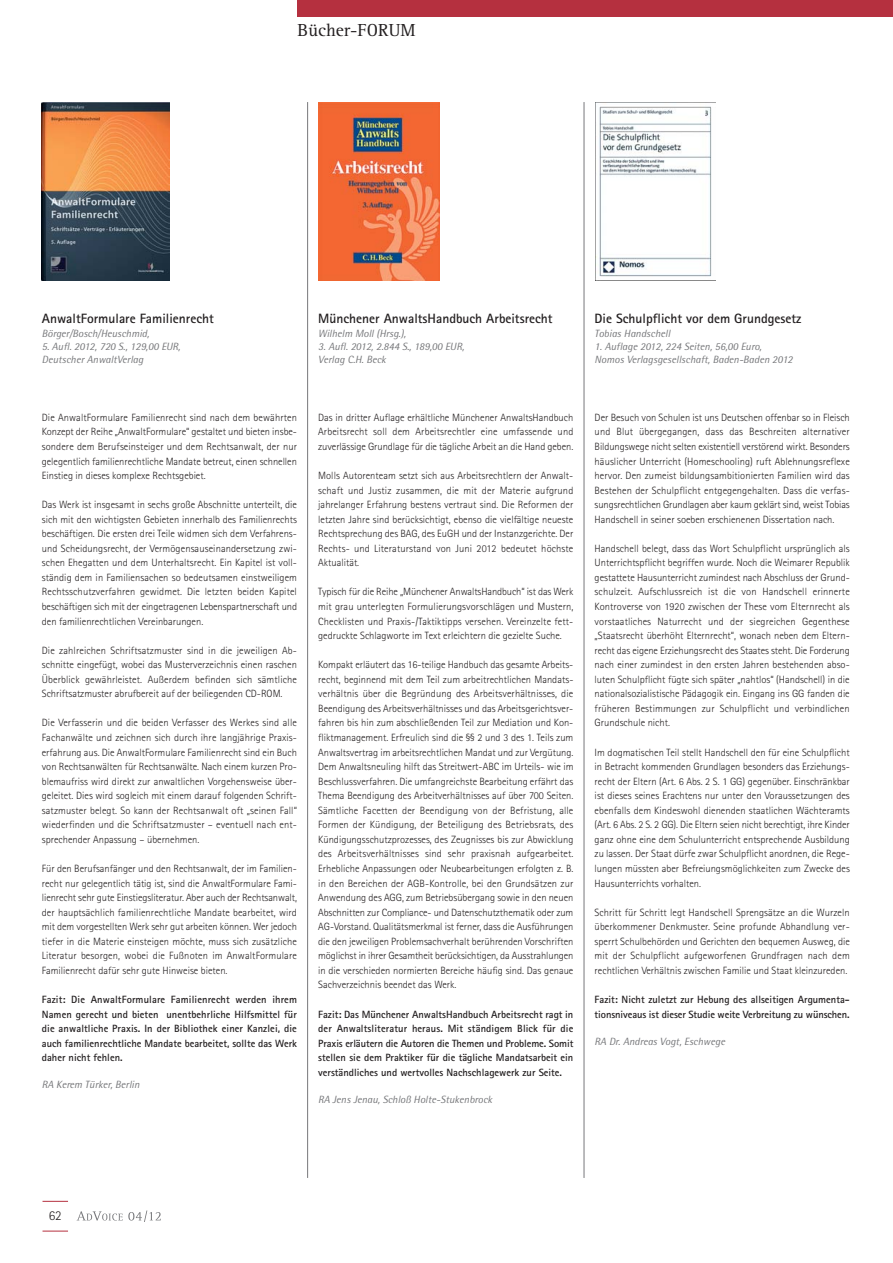
<style>
.page{position:relative;width:893px;height:1263px;background:#fff}
.page>*{position:absolute;margin:0;border:0;box-sizing:border-box;transform-origin:0 0}
.t1{font:18px "Rotis Serif";color:#231f20}
.t2{font:700 13.5px "Rotis Sans Serif";color:#231f20}
.t3{font:300 13.5px "Rotis Sans Serif";color:#231f20}
.t4{font:300 10.5px/14.5px "Rotis Sans Serif";color:#231f20;text-align:justify}
.t5{font:700 10.5px/14.5px "Rotis Sans Serif";color:#231f20;text-align:justify}
.t6{font:italic 10.5px/12.6px "Rotis Semi Sans";color:#77787b}
</style>
<div class="page">
<svg style="left:43px;top:1201px;width:25px;height:1px"></svg>
<svg style="left:43px;top:1231px;width:25px;height:1px"></svg>
<svg style="left:76px;top:1210px;width:85px;height:12px"></svg>
<div style="left:298px;top:0;width:595px;height:17px;background:#b5303f"></div>
<hr style="left:584px;top:102px;width:1px;height:1076px;background:#77787b">
<hr style="left:307px;top:102px;width:1px;height:1076px;background:#77787b">
<img style="left:318px;top:102px;width:122px;height:179px">
<img style="left:42px;top:102px;width:127px;height:179px">
<img style="left:595px;top:103px;width:117px;height:177px">
<h1 class="t1" style="left:298px;top:23px;width:119px">Bücher-FORUM</h1>
<p class="t2" style="left:42px;top:314px;width:174px">AnwaltFormulare Familienrecht</p>
<p class="t6" style="left:42px;top:329px;width:109px">Börger/Bosch/Heuschmid,</p>
<p class="t6" style="left:42px;top:341px;width:140px">5. Aufl. 2012, 720 S., 129,00 EUR,<br>Deutscher AnwaltVerlag</p>
<p class="t4" style="left:42px;top:411px;width:257px">Die AnwaltFormulare Familienrecht sind nach dem bewährten Konzept der Reihe „AnwaltFormulare“ gestaltet und bieten insbe - sondere dem Berufseinsteiger und dem Rechtsanwalt, der nur gelegentlich familienrechtliche Mandate betreut, einen schnellen Einstieg in dieses komplexe Rechtsgebiet.</p>
<p class="t4" style="left:42px;top:498px;width:257px">Das Werk ist insgesamt in sechs große Abschnitte unterteilt, die sich mit den wichtigsten Gebieten innerhalb des Familienrechts be schäf tigen. Die ersten drei Teile widmen sich dem Verfahrens&shy;und Scheidungsrecht, der Vermögensauseinandersetzung zwi - schen Ehegatten und dem Unterhaltsrecht. Ein Kapitel ist voll - ständig dem in Familiensachen so bedeutsamen einstweiligem Rechtsschutzverfahren gewidmet. Die letzten beiden Kapitel beschäftigen sich mit der eingetragenen Lebenspartnerschaft und den familienrechtlichen Vereinbarungen.</p>
<p class="t4" style="left:42px;top:644px;width:257px">Die zahlreichen Schriftsatzmuster sind in die jeweiligen Ab - schnitte eingefügt, wobei das Musterverzeichnis einen raschen Überblick gewährleistet. Außerdem befinden sich sämtliche Schrift satzmuster abrufbereit auf der beiliegenden CD-ROM.</p>
<p class="t4" style="left:42px;top:717px;width:257px">Die Verfasserin und die beiden Verfasser des Werkes sind alle Fach anwälte und zeichnen sich durch ihre langjährige Pra xis - erfahrung aus. Die AnwaltFormulare Familienrecht sind ein Buch von Rechtsanwälten für Rechtsanwälte. Nach einem kurzen Pro - blemaufriss wird direkt zur anwaltlichen Vorgehensweise über - geleitet. Dies wird sogleich mit einem darauf folgenden Schrift - satzmuster belegt. So kann der Rechtsanwalt oft „seinen Fall“ wiederfinden und die Schriftsatzmuster – eventuell nach ent - sprechender Anpassung – übernehmen.</p>
<p class="t4" style="left:42px;top:862px;width:257px">Für den Berufsanfänger und den Rechtsanwalt, der im Fa milien - recht nur gelegentlich tätig ist, sind die AnwaltFormulare Fa mi - lienrecht sehr gute Einstiegsliteratur. Aber auch der Rechtsanwalt, der hauptsächlich familienrechtliche Mandate bearbeitet, wird mit dem vorgestellten Werk sehr gut arbeiten können. Wer jedoch tiefer in die Materie einsteigen möchte, muss sich zusätzliche Literatur besorgen, wobei die Fußnoten im AnwaltFormulare Familienrecht dafür sehr gute Hinweise bieten.</p>
<p class="t5" style="left:42px;top:993px;width:257px">Fazit: Die AnwaltFormulare Familienrecht werden ihrem Namen gerecht und bieten unentbehrliche Hilfsmittel für die anwaltliche Praxis. In der Bibliothek einer Kanzlei, die auch familienrechtliche Mandate bearbeitet, sollte das Werk daher nicht fehlen.</p>
<p class="t6" style="left:42px;top:1079px;width:99px">RA Kerem Türker, Berlin</p>
<p class="t2" style="left:318px;top:314px;width:236px">Münchener AnwaltsHandbuch Arbeitsrecht</p>
<p class="t6" style="left:318px;top:329px;width:89px">Wilhelm Moll (Hrsg.),</p>
<p class="t6" style="left:318px;top:341px;width:147px">3. Aufl. 2012, 2.844 S., 189,00 EUR,<br>Verlag C.H. Beck</p>
<p class="t4" style="left:318px;top:411px;width:257px">Das in dritter Auflage erhältliche Münchener AnwaltsHandbuch Arbeitsrecht soll dem Arbeitsrechtler eine umfassende und zuverlässige Grundlage für die tägliche Arbeit an die Hand geben.</p>
<p class="t4" style="left:318px;top:469px;width:257px">Molls Autorenteam setzt sich aus Arbeitsrechtlern der Anwalt - schaft und Justiz zusammen, die mit der Materie aufgrund jahrelanger Erfahrung bestens vertraut sind. Die Reformen der letzten Jahre sind berücksichtigt, ebenso die vielfältige neueste Rechtsprechung des BAG, des EuGH und der Instanz gerichte. Der Rechts- und Literaturstand von Juni 2012 bedeutet höchste Aktualität.</p>
<p class="t4" style="left:318px;top:586px;width:257px">Typisch für die Reihe „Münchener AnwaltsHandbuch“ ist das Werk mit grau unterlegten Formulierungsvorschlägen und Mustern, Checklisten und Praxis-/Taktiktipps versehen. Vereinzelte fett - gedruckte Schlagworte im Text erleichtern die gezielte Suche.</p>
<p class="t4" style="left:318px;top:658px;width:257px">Kompakt erläutert das 16-teilige Handbuch das gesamte Arbeits - recht, beginnend mit dem Teil zum arbeitrechtlichen Mandats - verhältnis über die Begründung des Arbeitsverhältnisses, die Beendigung des Arbeitsverhältnisses und das Arbeitsgerichts ver - fahren bis hin zum abschließenden Teil zur Mediation und Kon - flikt management. Erfreulich sind die §§ 2 und 3 des 1. Teils zum Anwaltsvertrag im arbeitsrechtlichen Mandat und zur Vergütung.<br>Dem Anwaltsneuling hilft das Streitwert-ABC im Urteils- wie im Beschlussverfahren. Die umfangreichste Bearbeitung erfährt das Thema Beendigung des Arbeitverhältnisses auf über 700 Seiten.<br>Sämtliche Facetten der Beendigung von der Befristung, alle Formen der Kündigung, der Beteiligung des Betriebsrats, des Kündigungsschutzprozesses, des Zeugnisses bis zur Abwicklung des Arbeitsverhältnisses sind sehr praxisnah aufgearbeitet.<br>Erhebliche Anpassungen oder Neubearbeitungen erfolgten z. B. in den Bereichen der AGB-Kontrolle, bei den Grundsätzen zur Anwendung des AGG, zum Betriebsübergang sowie in den neuen Abschnitten zur Compliance- und Datenschutzthematik oder zum AG-Vorstand. Qualitätsmerkmal ist ferner, dass die Ausführungen die den jeweiligen Problemsachverhalt berührenden Vorschriften möglichst in ihrer Gesamtheit berücksichtigen, da Ausstrahlungen in die verschieden normierten Bereiche häufig sind. Das genaue Sachverzeichnis beendet das Werk.</p>
<p class="t5" style="left:318px;top:1008px;width:257px">Fazit: Das Münchener AnwaltsHandbuch Arbeitsrecht ragt in der Anwaltsliteratur heraus. Mit ständigem Blick für die Praxis erläutern die Autoren die Themen und Probleme. Somit stellen sie dem Praktiker für die tägliche Mandatsarbeit ein verständliches und wertvolles Nachschlagewerk zur Seite.</p>
<p class="t6" style="left:318px;top:1094px;width:176px">RA Jens Jenau, Schloß Holte-Stukenbrock</p>
<p class="t2" style="left:595px;top:314px;width:208px">Die Schulpflicht vor dem Grundgesetz</p>
<p class="t6" style="left:595px;top:329px;width:77px">Tobias Handschell</p>
<p class="t6" style="left:595px;top:341px;width:200px">1. Auflage 2012, 224 Seiten, 56,00 Euro,<br>Nomos Verlagsgesellschaft, Baden-Baden 2012</p>
<p class="t4" style="left:595px;top:411px;width:257px">Der Besuch von Schulen ist uns Deutschen offenbar so in Fleisch und Blut übergegangen, dass das Beschreiten alternativer Bildungswege nicht selten existentiell verstörend wirkt. Besonders häuslicher Unterricht (Homeschooling) ruft Ablehnungsreflexe hervor. Den zumeist bildungsambitionierten Familien wird das Bestehen der Schulpflicht entgegengehalten. Dass die ver fas - sungsrechtlichen Grundlagen aber kaum geklärt sind, weist Tobias Handschell in seiner soeben erschienenen Dissertation nach.</p>
<p class="t4" style="left:595px;top:542px;width:257px">Handschell belegt, dass das Wort Schulpflicht ursprünglich als Unterrichtspflicht begriffen wurde. Noch die Weimarer Republik gestattete Hausunterricht zumindest nach Abschluss der Grund - schulzeit. Aufschlussreich ist die von Handschell erinnerte Kontro verse von 1920 zwischen der These vom Elternrecht als vorstaatliches Naturrecht und der siegreichen Gegenthese „Staatsrecht überhöht Elternrecht“, wonach neben dem Eltern - recht das eigene Erziehungsrecht des Staates steht. Die Forderung nach einer zumindest in den ersten Jahren bestehenden abso - luten Schulpflicht fügte sich später „nahtlos“ (Handschell) in die nationalsozialistische Pädagogik ein. Eingang ins GG fanden die früheren Bestimmungen zur Schulpflicht und verbindlichen Grund schule nicht.</p>
<p class="t4" style="left:595px;top:746px;width:257px">Im dogmatischen Teil stellt Handschell den für eine Schulpflicht in Betracht kommenden Grundlagen besonders das Erziehungs - recht der Eltern (Art. 6 Abs. 2 S. 1 GG) gegenüber. Einschränkbar ist dieses seines Erachtens nur unter den Voraussetzungen des ebenfalls dem Kindeswohl dienenden staatlichen Wächteramts (Art. 6 Abs. 2 S. 2 GG). Die Eltern seien nicht berechtigt, ihre Kinder ganz ohne eine dem Schulunterricht entsprechende Ausbildung zu lassen. Der Staat dürfe zwar Schulpflicht anordnen, die Rege - lungen müssten aber Befreiungsmöglichkeiten zum Zwecke des Hausunterrichts vorhalten.</p>
<p class="t4" style="left:595px;top:906px;width:257px">Schritt für Schritt legt Handschell Sprengsätze an die Wurzeln überkommener Denkmuster. Seine profunde Abhandlung ver - sperrt Schulbehörden und Gerichten den bequemen Ausweg, die mit der Schulpflicht aufgeworfenen Grundfragen nach dem rechtlichen Verhältnis zwischen Familie und Staat kleinzureden.</p>
<p class="t5" style="left:595px;top:993px;width:257px">Fazit: Nicht zuletzt zur Hebung des allseitigen Argu men ta - tionsniveaus ist dieser Studie weite Verbreitung zu wünschen.</p>
<p class="t6" style="left:595px;top:1036px;width:132px">RA Dr. Andreas Vogt, Eschwege</p>
<p class="t3" style="left:49px;top:1211px;width:14px">62</p>
</div>
